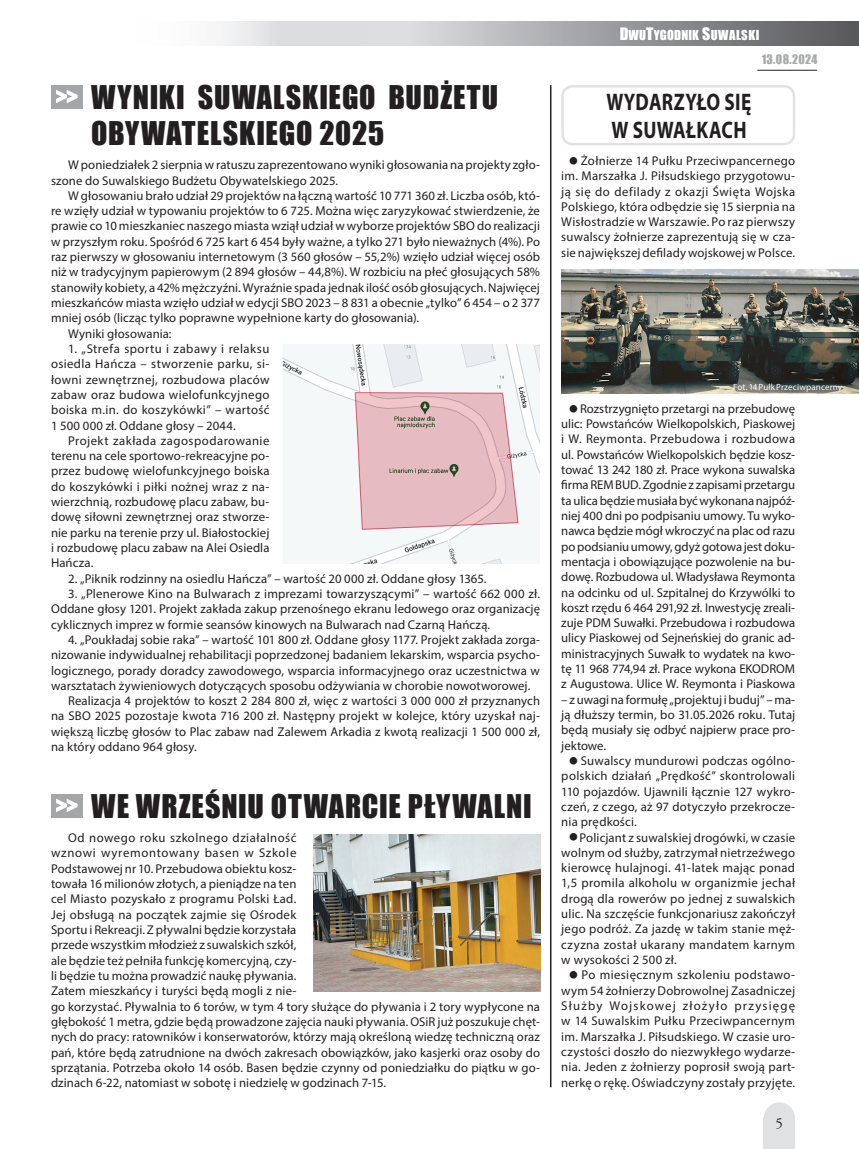
<style>
.page{position:relative;width:859px;height:1149px;background:#fff}
.page>*{position:absolute;margin:0;border:0;box-sizing:border-box;transform-origin:0 0}
.t1{font:30px/36px "Impact";letter-spacing:.03em;color:#231f20}
.t2{font:24.15px "Impact";color:#fff;scale:.87 1}
.t3{font:700 24px/28.8px "Myriad Pro";letter-spacing:.02em;color:#231f20;scale:.8 1}
.t4{font:15px "Adobe Garamond Pro";color:#231f20}
.t5{font:12.75px/15.3px "Myriad Pro";letter-spacing:.01em;color:#231f20;text-align:justify}
.t6{font:12.6px "Impact";letter-spacing:.015em;color:#fff}
.t7{font:12px "Impact";letter-spacing:.03em;color:#a8a9ad}
.t8{font:9px "Myriad Pro";letter-spacing:.015em;color:#fff}
.s1{font-size:15.75px}
</style>
<div class="page">
<svg style="left:219px;top:21px;width:640px;height:25px;background:#acadb0"></svg>
<hr style="left:757px;top:70px;width:60px;height:1px;background:#231f20">
<div style="left:764px;top:1101px;width:31px;height:33px;background:#e0e1e3;border-radius:50%"></div>
<div style="left:764px;top:1117px;width:31px;height:31px;background:#e0e1e3"></div>
<hr style="left:550px;top:85px;width:1px;height:1001px;background:#231f20">
<div style="left:561px;top:85px;width:234px;height:60px;border:2px solid #e0e1e3;border-radius:10px"></div>
<div style="left:51px;top:85px;width:32px;height:23px;background:#a5a6aa"></div>
<svg style="left:56px;top:90px;width:21px;height:13px"></svg>
<img style="left:282px;top:344px;width:258px;height:219px">
<div style="left:51px;top:793px;width:32px;height:24px;background:#a5a6aa"></div>
<svg style="left:56px;top:799px;width:21px;height:12px"></svg>
<img style="left:313px;top:834px;width:227px;height:157px">
<img style="left:561px;top:269px;width:298px;height:124px">
<h1 class="t1" style="left:91px;top:78px;width:409px">WYNIKI SUWALSKIEGO BUDŻETU<br>OBYWATELSKIEGO 2025</h1>
<p class="t5" style="left:51px;top:157px;width:490px;text-indent:17px">W poniedziałek 2 sierpnia w ratuszu zaprezentowano wyniki głosowania na projekty zgło&shy;szone do Suwalskiego Budżetu Obywatelskiego 2025.</p>
<p class="t5" style="left:68px;top:188px;width:473px">W głosowaniu brało udział 29 projektów na łączną wartość 10 771 360 zł. Liczba osób, któ-</p>
<p class="t5" style="left:51px;top:203px;width:490px">re wzięły udział w typowaniu projektów to 6 725. Można więc zaryzykować stwierdzenie, że</p>
<p class="t5" style="left:51px;top:218px;width:491px">prawie co 10 mieszkaniec naszego miasta wziął udział w wyborze projektów SBO do realizacji</p>
<p class="t5" style="left:51px;top:233px;width:491px">w przyszłym roku. Spośród 6 725 kart 6 454 były ważne, a tylko 271 było nieważnych (4%). Po</p>
<p class="t5" style="left:51px;top:249px;width:490px">raz pierwszy w głosowaniu internetowym (3 560 głosów – 55,2%) wzięło udział więcej osób</p>
<p class="t5" style="left:51px;top:264px;width:490px">niż w tradycyjnym papierowym (2 894 głosów – 44,8%). W rozbiciu na płeć głosujących 58%</p>
<p class="t5" style="left:51px;top:279px;width:490px">stanowiły kobiety, a 42% mężczyźni. Wyraźnie spada jednak ilość osób głosujących. Najwięcej</p>
<p class="t5" style="left:51px;top:295px;width:490px">mieszkańców miasta wzięło udział w edycji SBO 2023 – 8 831 a obecnie „tylko” 6 454 – o 2 377</p>
<p class="t5" style="left:51px;top:310px;width:370px">mniej osób (licząc tylko poprawne wypełnione karty do głosowania).</p>
<p class="t5" style="left:68px;top:325px;width:105px">Wyniki głosowania:</p>
<p class="t5" style="left:51px;top:341px;width:220px;text-indent:17px">1. „Strefa sportu i zabawy i relaksu osiedla Hańcza – stworzenie parku, si&shy;łowni zewnętrznej, rozbudowa placów zabaw oraz budowa wielofunkcyjnego boiska m.in. do koszykówki” – wartość 1 500 000 zł. Oddane głosy – 2044.</p>
<p class="t5" style="left:51px;top:432px;width:220px;text-indent:17px">Projekt zakłada zagospodarowanie terenu na cele sportowo-rekreacyjne po&shy;przez budowę wielofunkcyjnego boiska do koszykówki i piłki nożnej wraz z na&shy;wierzchnią, rozbudowę placu zabaw, bu&shy;dowę siłowni zewnętrznej oraz stworze&shy;nie parku na terenie przy ul. Białostockiej i rozbudowę placu zabaw na Alei Osiedla Hańcza.</p>
<p class="t5" style="left:68px;top:570px;width:420px">2. „Piknik rodzinny na osiedlu Hańcza” – wartość 20 000 zł. Oddane głosy 1365.</p>
<p class="t5" style="left:51px;top:585px;width:491px;text-indent:17px">3. „Plenerowe Kino na Bulwarach z imprezami towarzyszącymi” – wartość 662 000 zł.<br>Oddane głosy 1201. Projekt zakłada zakup przenośnego ekranu ledowego oraz organizację cyklicznych imprez w formie seansów kinowych na Bulwarach nad Czarną Hańczą.</p>
<p class="t5" style="left:68px;top:631px;width:473px">4. „Poukładaj sobie raka” – wartość 101 800 zł. Oddane głosy 1177. Projekt zakłada zorga-</p>
<p class="t5" style="left:51px;top:647px;width:490px">nizowanie indywidualnej rehabilitacji poprzedzonej badaniem lekarskim, wsparcia psycho-</p>
<p class="t5" style="left:51px;top:662px;width:490px">logicznego, porady doradcy zawodowego, wsparcia informacyjnego oraz uczestnictwa w</p>
<p class="t5" style="left:51px;top:677px;width:481px">warsztatach żywieniowych dotyczących sposobu odżywiania w chorobie nowotworowej.</p>
<p class="t5" style="left:68px;top:692px;width:474px">Realizacja 4 projektów to koszt 2 284 800 zł, więc z wartości 3 000 000 zł przyznanych</p>
<p class="t5" style="left:51px;top:708px;width:490px">na SBO 2025 pozostaje kwota 716 200 zł. Następny projekt w kolejce, który uzyskał naj-</p>
<p class="t5" style="left:51px;top:723px;width:490px">większą liczbę głosów to Plac zabaw nad Zalewem Arkadia z kwotą realizacji 1 500 000 zł,</p>
<p class="t5" style="left:51px;top:738px;width:147px">na który oddano 964 głosy.</p>
<h2 class="t2" style="left:56px;top:78px;width:27px">&gt;&gt;</h2>
<h1 class="t1" style="left:91px;top:787px;width:442px">WE WRZEŚNIU OTWARCIE PŁYWALNI</h1>
<p class="t5" style="left:51px;top:829px;width:490px;text-align:left;text-indent:17px">Od nowego roku szkolnego działalność<br>wznowi wyremontowany basen w Szkole<br>Podstawowej nr 10. Przebudowa obiektu kosz-<br>towała 16 milionów złotych, a pieniądze na ten<br>cel Miasto pozyskało z programu Polski Ład.<br>Jej obsługą na początek zajmie się Ośrodek<br>Sportu i Rekreacji. Z pływalni będzie korzystała<br>przede wszystkim młodzież z suwalskich szkół,<br>ale będzie też pełniła funkcję komercyjną, czy-<br>li będzie tu można prowadzić naukę pływania.<br>Zatem mieszkańcy i turyści będą mogli z nie-<br>go korzystać. Pływalnia to 6 torów, w tym 4 tory służące do pływania i 2 tory wypłycone na głębokość 1 metra, gdzie będą prowadzone zajęcia nauki pływania. OSiR już poszukuje chęt&shy;nych do pracy: ratowników i konserwatorów, którzy mają określoną wiedzę techniczną oraz pań, które będą zatrudnione na dwóch zakresach obowiązków, jako kasjerki oraz osoby do sprzątania. Potrzeba około 14 osób. Basen będzie czynny od poniedziałku do piątku w go&shy;dzinach 6-22, natomiast w sobotę i niedzielę w godzinach 7-15.</p>
<h2 class="t2" style="left:56px;top:786px;width:27px">&gt;&gt;</h2>
<p class="t6" style="left:620px;top:26px;width:141px"><span class="s1">D</span>WU<span class="s1">T</span>YGODNIK <span class="s1">S</span>UWALSKI</p>
<p class="t7" style="left:762px;top:50px;width:57px">13.08.2024</p>
<h3 class="t3" style="left:606px;top:86px;width:183px">WYDARZYŁO SIĘ<br>W SUWAŁ KACH</h3>
<p class="t5" style="left:561px;top:153px;width:235px;text-indent:9px">■ Żołnierze 14 Pułku Przeciwpancernego im. Marszałka J. Piłsudskiego przygotowu&shy;ją się do defilady z okazji Święta Wojska Polskiego, która odbędzie się 15 sierpnia na Wisłostradzie w Warszawie. Po raz pierwszy suwalscy żołnierze zaprezentują się w cza&shy;sie największej defilady wojskowej w Polsce.</p>
<p class="t8" style="left:733px;top:381px;width:111px">Fot. 14 Pułk Przeciwpancerny</p>
<p class="t5" style="left:561px;top:400px;width:235px;text-indent:8px">■ Rozstrzygnięto przetargi na przebudowę ulic: Powstańców Wielkopolskich, Piaskowej i W. Reymonta. Przebudowa i rozbudowa ul. Powstańców Wielkopolskich będzie kosz&shy;tować 13 242 180 zł. Prace wykona suwalska firma REM BUD. Zgodnie z zapisami przetargu ta ulica będzie musiała być wykonana najpóź&shy;niej 400 dni po podpisaniu umowy. Tu wyko&shy;nawca będzie mógł wkroczyć na plac od razu po podsianiu umowy, gdyż gotowa jest doku&shy;mentacja i obowiązujące pozwolenie na bu&shy;dowę. Rozbudowa ul. Władysława Reymonta na odcinku od ul. Szpitalnej do Krzywólki to koszt rzędu 6 464 291,92 zł. Inwestycję zreali&shy;zuje PDM Suwałki. Przebudowa i rozbudowa ulicy Piaskowej od Sejneńskiej do granic ad&shy;ministracyjnych Suwałk to wydatek na kwo&shy;tę 11 968 774,94 zł. Prace wykona EKODROM z Augustowa. Ulice W. Reymonta i Piaskowa</p>
<p class="t5" style="left:561px;top:691px;width:235px">– z uwagi na formułę „projektuj i buduj” – ma&shy;ją dłuższy termin, bo 31.05.2026 roku. Tutaj będą musiały się odbyć najpierw prace pro&shy;jektowe.</p>
<p class="t5" style="left:561px;top:752px;width:235px;text-indent:9px">■ Suwalscy mundurowi podczas ogólno&shy;polskich działań „Prędkość” skontrolowali 110 pojazdów. Ujawnili łącznie 127 wykro&shy;czeń, z czego, aż 97 dotyczyło przekrocze&shy;nia prędkości.</p>
<p class="t5" style="left:561px;top:829px;width:235px;text-indent:9px">■ Policjant z suwalskiej drogówki, w czasie wolnym od służby, zatrzymał nietrzeźwego kierowcę hulajnogi. 41-latek mając ponad 1,5 promila alkoholu w organizmie jechał drogą dla rowerów po jednej z suwalskich ulic. Na szczęście funkcjonariusz zakończył jego podróż. Za jazdę w takim stanie męż&shy;czyzna został ukarany mandatem karnym w wysokości 2 500 zł.</p>
<p class="t5" style="left:561px;top:966px;width:235px;text-indent:8px">■ Po miesięcznym szkoleniu podstawo&shy;wym 54 żołnierzy Dobrowolnej Zasadniczej Służby Wojskowej złożyło przysięgę w 14 Suwalskim Pułku Przeciwpancernym im. Marszałka J. Piłsudskiego. W czasie uro&shy;czystości doszło do niezwykłego wydarze&shy;nia. Jeden z żołnierzy poprosił swoją part&shy;nerkę o rękę. Oświadczyny zostały przyjęte.</p>
<p class="t4" style="left:775px;top:1114px;width:9px">5</p>
</div>
